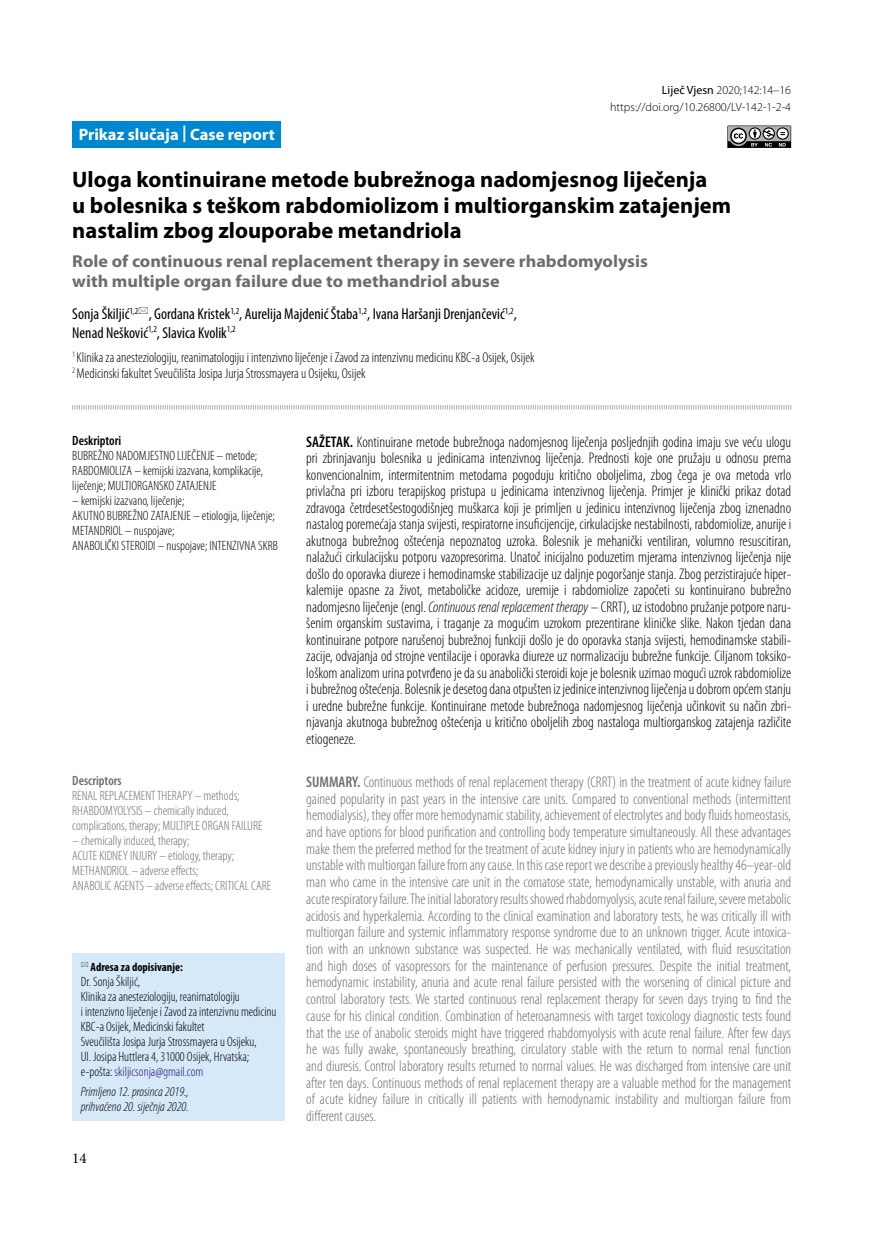
<style>
.page{position:relative;width:872px;height:1234px;background:#fff}
.page>*{position:absolute;margin:0;border:0;box-sizing:border-box;transform-origin:0 0}
.t1{font:700 22.5px/25.5px "Myriad Pro";color:#000}
.t2{font:700 17.25px/20.2px "Myriad Pro";color:#6d6d6e;scale:1.05 1}
.t3{font:700 16.5px "Myriad Pro";color:#fff}
.t4{font:condensed 15.75px/18.8px "Myriad Pro";color:#000}
.t5{font:300 condensed 15.45px/16.6px "Myriad Pro";color:#6d6d6e;text-align:justify}
.t6{font:300 condensed 15.45px/16.5px "Myriad Pro";color:#000;text-align:justify}
.t7{font:15px "Minion Pro";color:#000}
.t8{font:300 condensed 14.25px/15.8px "Myriad Pro";color:#000}
.t9{font:300 condensed 13.5px/15px "Myriad Pro";color:#000}
.t10{font:300 condensed 13.5px/15px "Myriad Pro";color:#6d6d6e}
.t11{font:italic 300 condensed 13.5px/15px "Myriad Pro";color:#000}
.t12{font:600 condensed 13.5px "Myriad Pro";color:#000}
.t13{font:600 condensed 13.5px "Myriad Pro";color:#6d6d6e}
.t14{font:300 12px/16.5px "Myriad Pro";color:#000;text-align:right}
.t15{font:700 condensed 12px "Myriad Pro";color:#000}
.s1{font-weight:400}
.s2{color:#231177}
.s3{font-weight:600}
.s4{font-style:italic}
</style>
<div class="page">
<svg style="left:727px;top:125px;width:64px;height:23px"></svg>
<div style="left:72px;top:953px;width:213px;height:167px;background:#d5e9f9"></div>
<div style="left:72px;top:121px;width:209px;height:27px;background:#0087d1"></div>
<svg style="left:72px;top:405px;width:719px;height:5px"></svg>
<p class="t3" style="left:79px;top:123px;width:197px">Prikaz slučaja | Case report</p>
<p class="t14" style="left:610px;top:82px;width:182px"><span class="s1">Liječ Vjesn</span> 2020;142:14–16 https://doi.org/10.26800/LV-142-1-2-4</p>
<h1 class="t1" style="left:72px;top:166px;width:660px">Uloga kontinuirane metode bubrežnoga nadomjesnog liječenja<br>u bolesnika s teškom rabdomiolizom i multiorganskim zatajenjem nastalim zbog zlouporabe metandriola</h1>
<p class="t2" style="left:72px;top:250px;width:549px">Role of continuous renal replacement therapy in severe rhabdomyolysis with multiple organ failure due to methandriol abuse</p>
<p class="t4" style="left:72px;top:304px;width:446px">Sonja Škiljić<sup>1,2</sup> , Gordana Kristek<sup>1,2</sup>, Aurelija Majdenić Štaba<sup>1,2</sup>, Ivana Haršanji Drenjančević<sup>1,2</sup>,<br>Nenad Nešković<sup>1,2</sup>, Slavica Kvolik<sup>1,2</sup></p>
<p class="t8" style="left:72px;top:349px;width:464px"><sup>1</sup> Klinika za anesteziologiju, reanimatologiju i intenzivno liječenje i Zavod za intenzivnu medicinu KBC-a Osijek, Osijek<br><sup>2</sup> Medicinski fakultet Sveučilišta Josipa Jurja Strossmayera u Osijeku, Osijek</p>
<p class="t12" style="left:72px;top:432px;width:50px">Deskriptori</p>
<p class="t9" style="left:72px;top:448px;width:192px">BUBREŽNO NADOMJESTNO LIJEČENJE – metode;<br>RABDOMIOLIZA – kemijski izazvana, komplikacije, liječenje; MULTIORGANSKO ZATAJENJE</p>
<p class="t9" style="left:72px;top:493px;width:207px">– kemijski izazvano, liječenje;<br>AKUTNO BUBREŽNO ZATAJENJE – etiologija, liječenje; METANDRIOL – nuspojave;<br>ANABOLIČKI STEROIDI – nuspojave; INTENZIVNA SKRB</p>
<p class="t13" style="left:72px;top:772px;width:51px">Descriptors</p>
<p class="t10" style="left:72px;top:788px;width:192px">RENAL REPLACEMENT THERAPY – methods;<br>RHABDOMYOLYSIS – chemically induced, complications, therapy; MULTIPLE ORGAN FAILURE</p>
<p class="t10" style="left:72px;top:833px;width:200px">– chemically induced, therapy;<br>ACUTE KIDNEY INJURY – etiology, therapy; METHANDRIOL – adverse effects;<br>ANABOLIC AGENTS – adverse effects; CRITICAL CARE</p>
<p class="t15" style="left:91px;top:959px;width:94px">Adresa za dopisivanje:</p>
<p class="t9" style="left:81px;top:973px;width:197px">Dr. Sonja Škiljić,<br>Klinika za anesteziologiju, reanimatologiju<br>i intenzivno liječenje i Zavod za intenzivnu medicinu KBC-a Osijek, Medicinski fakultet<br>Sveučilišta Josipa Jurja Strossmayera u Osijeku,<br>Ul. Josipa Huttlera 4, 31000 Osijek, Hrvatska; e-pošta: <span class="s2">skiljicsonja@gmail.com</span></p>
<p class="t11" style="left:81px;top:1083px;width:110px">Primljeno 12. prosinca 2019., prihvaćeno 20. siječnja 2020.</p>
<p class="t7" style="left:72px;top:1147px;width:16px">14</p>
<p class="t6" style="left:306px;top:433px;width:486px"><span class="s3">SAŽETAK.</span> Kontinuirane metode bubrežnoga nadomjesnog liječenja posljednjih godina imaju sve veću ulogu pri zbrinjavanju bolesnika u jedinicama intenzivnog liječenja. Prednosti koje one pružaju u odnosu prema konvencionalnim, intermitentnim metodama pogoduju kritično oboljelima, zbog čega je ova metoda vrlo privlačna pri izboru terapijskog pristupa u jedinicama intenzivnog liječenja. Primjer je klinički prikaz dotad zdravoga četrdesetšestogodišnjeg muškarca koji je primljen u jedinicu intenzivnog liječenja zbog iznenadno nastalog poremećaja stanja svijesti, respiratorne insuficijencije, cirkulacijske nestabilnosti, rabdomiolize, anurije i akutnoga bubrežnog oštećenja nepoznatog uzroka. Bolesnik je mehanički ventiliran, volumno resuscitiran, nalažući cirkulacijsku potporu vazopresorima. Unatoč inicijalno poduzetim mjerama intenzivnog liječenja nije došlo do oporavka diureze i hemodinamske stabilizacije uz daljnje pogoršanje stanja. Zbog perzistirajuće hiper&shy;kalemije opasne za život, metaboličke acidoze, uremije i rabdomiolize započeti su kontinuirano bubrežno nadomjesno liječenje (engl. <span class="s4">Continuous renal replacement therapy</span> – CRRT), uz istodobno pružanje potpore naru&shy;šenim organskim sustavima, i traganje za mogućim uzrokom prezentirane kliničke slike. Nakon tjedan dana kontinuirane potpore narušenoj bubrežnoj funkciji došlo je do oporavka stanja svijesti, hemodinamske stabili&shy;zacije, odvajanja od strojne ventilacije i oporavka diureze uz normalizaciju bubrežne funkcije. Ciljanom toksiko&shy;loškom analizom urina potvrđeno je da su anabolički steroidi koje je bolesnik uzimao mogući uzrok rabdomiolize i bubrežnog oštećenja. Bolesnik je desetog dana otpušten iz jedinice intenzivnog liječenja u dobrom općem stanju i uredne bubrežne funkcije. Kontinuirane metode bubrežnoga nadomjesnog liječenja učinkovit su način zbri&shy;njavanja akutnoga bubrežnog oštećenja u kritično oboljelih zbog nastaloga multiorganskog zatajenja različite etiogeneze.</p>
<p class="t5" style="left:306px;top:773px;width:486px"><span class="s3">SUMMARY.</span> Continuous methods of renal replacement therapy (CRRT) in the treatment of acute kidney failure gained popularity in past years in the intensive care units. Compared to conventional methods (intermittent hemodialysis), they offer more hemodynamic stability, achievement of electrolytes and body fluids homeostasis, and have options for blood purification and controlling body temperature simultaneously. All these advantages make them the preferred method for the treatment of acute kidney injury in patients who are hemodynamically unstable with multiorgan failure from any cause. In this case report we describe a previously healthy 46–year-old man who came in the intensive care unit in the comatose state, hemodynamically unstable, with anuria and acute respiratory failure. The initial laboratory results showed rhabdomyolysis, acute renal failure, severe metabolic acidosis and hyperkalemia. According to the clinical examination and laboratory tests, he was critically ill with multiorgan failure and systemic inflammatory response syndrome due to an unknown trigger. Acute intoxica&shy;tion with an unknown substance was suspected. He was mechanically ventilated, with fluid resuscitation and high doses of vasopressors for the maintenance of perfusion pressures. Despite the initial treatment, hemodynamic instability, anuria and acute renal failure persisted with the worsening of clinical picture and control laboratory tests. We started continuous renal replacement therapy for seven days trying to find the cause for his clinical condition. Combination of heteroanamnesis with target toxicology diagnostic tests found that the use of anabolic steroids might have triggered rhabdomyolysis with acute renal failure. After few days he was fully awake, spontaneously breathing, circulatory stable with the return to normal renal function and diuresis. Control laboratory results returned to normal values. He was discharged from intensive care unit after ten days. Continuous methods of renal replacement therapy are a valuable method for the management of acute kidney failure in critically ill patients with hemodynamic instability and multiorgan failure from different causes.</p>
</div>
